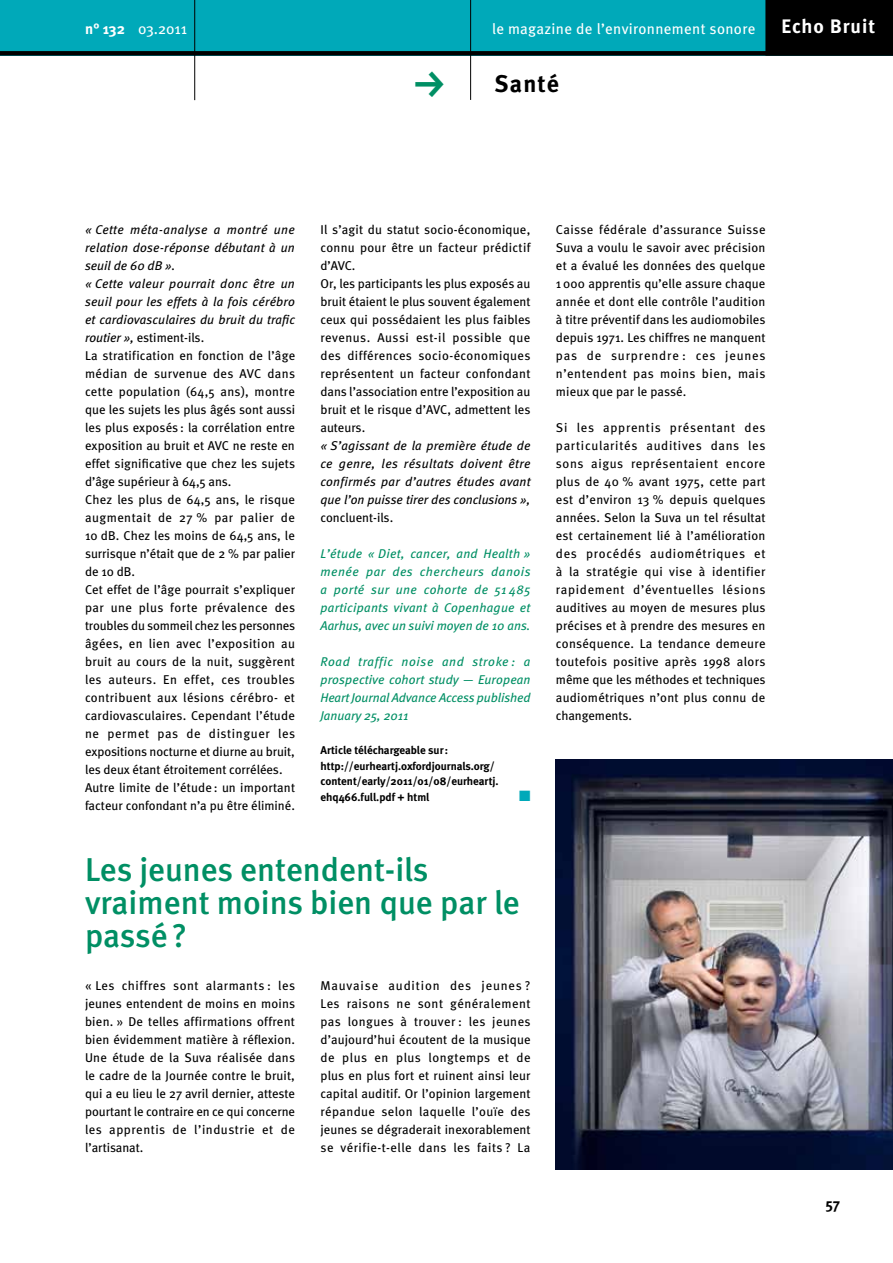
<style>
.page{position:relative;width:893px;height:1263px;background:#fff}
.page>*{position:absolute;margin:0;border:0;box-sizing:border-box;transform-origin:0 0}
.t1{font:45px "FF Dingbests";color:#008f64}
.t2{font:500 33px/33px "Meta";color:#008f64}
.t3{font:700 24px "Meta";letter-spacing:.05em;color:#000}
.t4{font:700 19.5px "Meta";letter-spacing:.05em;color:#fff}
.t5{font:15px "Meta";letter-spacing:.025em;color:#fff}
.t6{font:700 15px "Meta";color:#000}
.t7{font:15px "Zapf Dingbats ITC";color:#00a9b9}
.t8{font:12.75px/18px "Meta";letter-spacing:.01em;color:#000;text-align:justify}
.t9{font:italic 12.75px/18px "Meta";color:#008f64;text-align:justify}
.t10{font:italic 12.75px/18px "Meta";color:#000;text-align:justify}
.t11{font:700 11.25px/15.8px "Meta";color:#000}
.s1{font-weight:700}
.s2{font-style:italic}
</style>
<div class="page">
<div style="left:0;top:0;width:893px;height:56px;background:#00a9b9"></div>
<hr style="left:470px;top:0;width:1px;height:100px;background:#000">
<hr style="left:194px;top:0;width:1px;height:100px;background:#000">
<div style="left:765px;top:0;width:128px;height:56px;background:#000"></div>
<div style="left:0;top:51px;width:893px;height:5px;background:#000"></div>
<img style="left:556px;top:759px;width:337px;height:410px">
<p class="t5" style="left:85px;top:20px;width:104px"><span class="s1">n° 132</span> 03.2011</p>
<h3 class="t4" style="left:782px;top:15px;width:95px">Echo Bruit</h3>
<h1 class="t1" style="left:405px;top:101px;width:35px;rotate:-90deg">g</h1>
<h3 class="t3" style="left:495px;top:69px;width:66px">Santé</h3>
<p class="t5" style="left:492px;top:20px;width:265px">le magazine de l’environnement sonore</p>
<p class="t8" style="left:85px;top:220px;width:212px;text-align:left"><span class="s2">« Cette méta-analyse a montré une relation dose-réponse débutant à un seuil de 60 dB ».<br>« Cette valeur pourrait donc être un seuil pour les effets à la fois cérébro et cardiovasculaires du bruit du trafic routier »,</span> estiment-ils.<br>La stratification en fonction de l’âge médian de survenue des AVC dans cette population (64,5 ans), montre que les sujets les plus âgés sont aussi les plus exposés : la corrélation entre exposition au bruit et AVC ne reste en effet significative que chez les sujets d’âge supérieur à 64,5 ans.<br>Chez les plus de 64,5 ans, le risque augmentait de 27 % par palier de 10 dB. Chez les moins de 64,5 ans, le surrisque n’était que de 2 % par palier de 10 dB.<br>Cet effet de l’âge pourrait s’expliquer par une plus forte prévalence des troubles du sommeil chez les personnes âgées, en lien avec l’exposition au bruit au cours de la nuit, suggèrent les auteurs. En effet, ces troubles contribuent aux lésions cérébro- et cardiovasculaires. Cependant l’étude ne permet pas de distinguer les expositions nocturne et diurne au bruit, les deux étant étroitement corrélées.<br>Autre limite de l’étude : un important facteur confondant n’a pu être éliminé.</p>
<p class="t8" style="left:320px;top:221px;width:212px;text-align:left">Il s’agit du statut socio-économique, connu pour être un facteur prédictif d’AVC.<br>Or, les participants les plus exposés au bruit étaient le plus souvent également ceux qui possédaient les plus faibles revenus. Aussi est-il possible que des différences socio-économiques représentent un facteur confondant dans l’association entre l’exposition au bruit et le risque d’AVC, admettent les auteurs.</p>
<p class="t10" style="left:320px;top:437px;width:212px">« S’agissant de la première étude de ce genre, les résultats doivent être confirmés par d’autres études avant que l’on puisse tirer des conclusions »,</p>
<p class="t8" style="left:320px;top:509px;width:74px">concluent-ils.</p>
<p class="t9" style="left:320px;top:545px;width:212px">L’étude « Diet, cancer, and Health » menée par des chercheurs danois a porté sur une cohorte de 51 485 participants vivant à Copenhague et Aarhus, avec un suivi moyen de 10 ans.</p>
<p class="t9" style="left:320px;top:653px;width:212px">Road traffic noise and stroke : a prospective cohort study — European Heart Journal Advance Access published January 25, 2011</p>
<p class="t11" style="left:320px;top:742px;width:180px">Article téléchargeable sur: http://eurheartj.oxfordjournals.org/ content/early/2011/01/08/eurheartj. ehq466.full.pdf + html</p>
<p class="t7" style="left:519px;top:789px;width:13px">■</p>
<h2 class="t2" style="left:85px;top:852px;width:436px">Les jeunes entendent-ils vraiment moins bien que par le passé?</h2>
<p class="t8" style="left:85px;top:976px;width:212px">« Les chiffres sont alarmants : les jeunes entendent de moins en moins bien. » De telles affirmations offrent bien évidemment matière à réflexion.<br>Une étude de la Suva réalisée dans le cadre de la Journée contre le bruit, qui a eu lieu le 27 avril dernier, atteste pourtant le contraire en ce qui concerne les apprentis de l’industrie et de l’artisanat.</p>
<p class="t8" style="left:320px;top:976px;width:212px">Mauvaise audition des jeunes ?<br>Les raisons ne sont généralement pas longues à trouver : les jeunes d’aujourd’hui écoutent de la musique de plus en plus longtemps et de plus en plus fort et ruinent ainsi leur capital auditif. Or l’opinion largement répandue selon laquelle l’ouïe des jeunes se dégraderait inexorablement se vérifie-t-elle dans les faits ? La</p>
<p class="t8" style="left:556px;top:220px;width:211px">Caisse fédérale d’assurance Suisse Suva a voulu le savoir avec précision et a évalué les données des quelque 1 000 apprentis qu’elle assure chaque année et dont elle contrôle l’audition à titre préventif dans les audiomobiles depuis 1971. Les chiffres ne manquent pas de surprendre : ces jeunes n’entendent pas moins bien, mais mieux que par le passé.</p>
<p class="t8" style="left:556px;top:418px;width:211px">Si les apprentis présentant des particularités auditives dans les sons aigus représentaient encore plus de 40 % avant 1975, cette part est d’environ 13 % depuis quelques années. Selon la Suva un tel résultat est certainement lié à l’amélioration des procédés audiométriques et à la stratégie qui vise à identifier rapidement d’éventuelles lésions auditives au moyen de mesures plus précises et à prendre des mesures en conséquence. La tendance demeure toutefois positive après 1998 alors même que les méthodes et techniques audiométriques n’ont plus connu de changements.</p>
<p class="t6" style="left:825px;top:1195px;width:16px">57</p>
</div>
